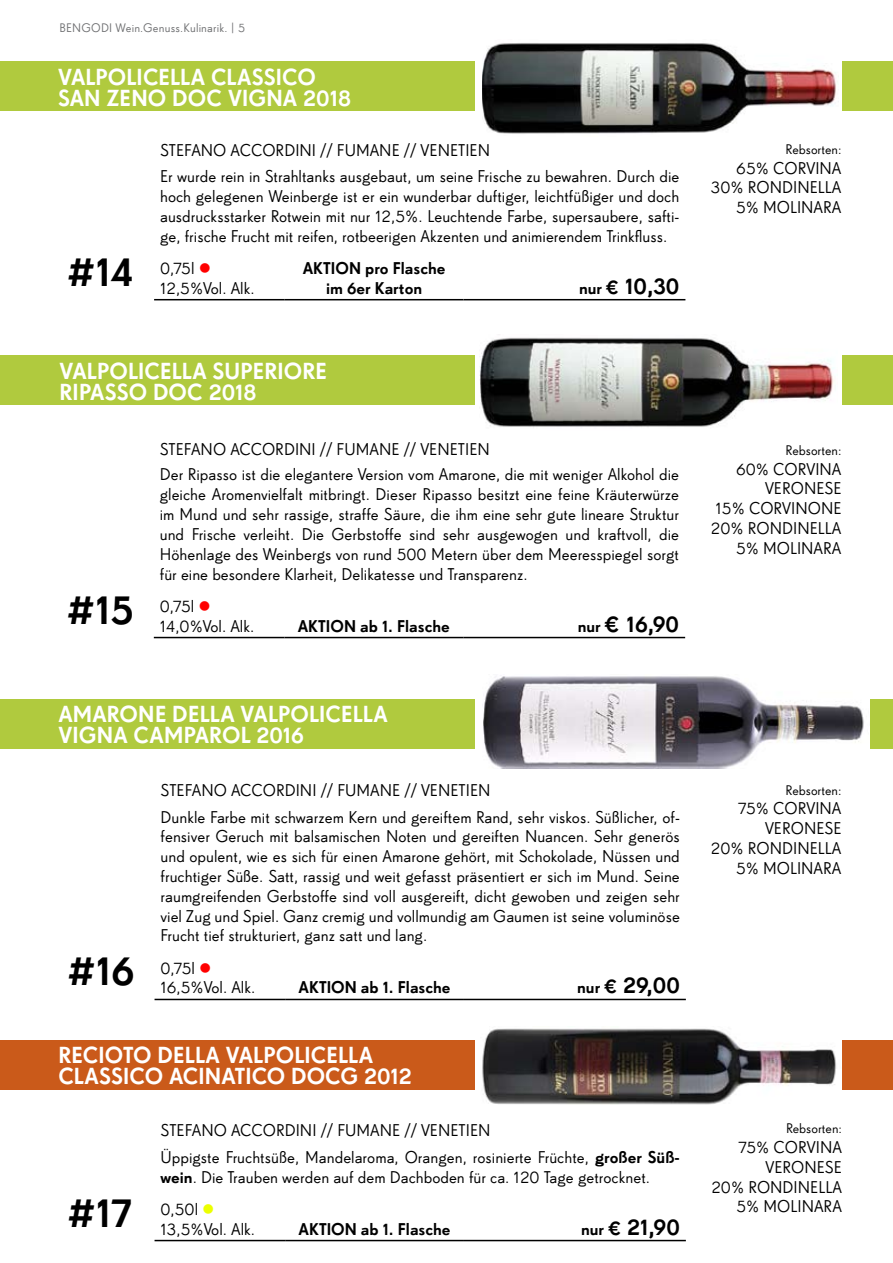
<style>
.page{position:relative;width:893px;height:1263px;background:#fff}
.page>*{position:absolute;margin:0;border:0;box-sizing:border-box;transform-origin:0 0}
.t1{font:40.5px "Super Grotesk B Med LF";color:#000}
.t2{font:22.5px/21px "Super Grotesk B Med LF";letter-spacing:.01em;color:#fff}
.t3{font:22.5px "Super Grotesk B Med LF";color:#000}
.t4{font:16.5px/19.8px "Super Grotesk B Rg LF";color:#000}
.t5{font:16.5px/19.8px "Super Grotesk B Med LF";color:#000}
.t6{font:13.5px "Super Grotesk B Rg LF";color:#000}
.t7{font:12px "Super Grotesk B Rg LF";letter-spacing:.015em;color:#707173}
.s1{font-style:italic}
.s2{color:#f00}
.s3{font-size:16.5px}
.s4{font-size:19.5px}
.s5{font-family:"Super Grotesk B Med LF"}
.s6{color:#ecff00}
</style>
<div class="page">
<hr style="left:154px;top:299px;width:131px;height:1px;background:#000">
<hr style="left:285px;top:299px;width:178px;height:1px;background:#000">
<hr style="left:463px;top:299px;width:222px;height:1px;background:#000">
<hr style="left:154px;top:637px;width:130px;height:1px;background:#000">
<hr style="left:284px;top:637px;width:179px;height:1px;background:#000">
<hr style="left:463px;top:637px;width:222px;height:1px;background:#000">
<div style="left:0;top:62px;width:893px;height:49px;background:#b0ca3e"></div>
<div style="left:0;top:355px;width:893px;height:50px;background:#b0ca3e"></div>
<div style="left:475px;top:57px;width:366px;height:58px;background:#fff"></div>
<img style="left:483px;top:43px;width:356px;height:91px">
<img style="left:479px;top:337px;width:359px;height:90px">
<hr style="left:155px;top:999px;width:130px;height:1px;background:#000">
<hr style="left:285px;top:999px;width:179px;height:1px;background:#000">
<hr style="left:464px;top:999px;width:222px;height:1px;background:#000">
<div style="left:0;top:699px;width:893px;height:49px;background:#b0ca3e"></div>
<hr style="left:155px;top:1240px;width:130px;height:1px;background:#000">
<hr style="left:285px;top:1240px;width:179px;height:1px;background:#000">
<hr style="left:464px;top:1240px;width:222px;height:1px;background:#000">
<div style="left:0;top:1040px;width:893px;height:50px;background:#ca5a1a"></div>
<img style="left:483px;top:676px;width:386px;height:93px">
<img style="left:475px;top:1028px;width:366px;height:76px">
<p class="t7" style="left:60px;top:21px;width:40px">BENGODI</p>
<p class="t7" style="left:115px;top:21px;width:131px">Wein.Genuss.Kulinarik. | 5</p>
<h2 class="t2" style="left:58px;top:66px;width:259px">VALPOLICELLA CLASSICO<br>SAN ZENO DOC</h2>
<h2 class="t2" style="left:228px;top:87px;width:125px">VIG NA 2018</h2>
<p class="t4" style="left:160px;top:137px;width:521px;line-height:26.2px;text-indent:232px">e // Ven etien<br>Er wurde rein in Strahltanks ausgebaut, um seine Frische zu bewahren. Durch die</p>
<p class="t4" style="left:160px;top:186px;width:521px;text-align:justify">hoch gelegenen Weinberge ist er ein wunderbar duftiger, leichtfüßiger und doch ausdrucksstarker Rotwein mit nur 12,5%. Leuchtende Farbe, supersaubere, safti&shy;ge, frische Frucht mit reifen, rotbeerigen Akzenten und animierendem Trinkfluss.</p>
<p class="t4" style="left:160px;top:140px;width:208px">Stefano Accordin i // Fuman</p>
<h1 class="t1" style="left:66px;top:246px;width:69px"><span class="s1">#</span> 14</h1>
<p class="t4" style="left:160px;top:258px;width:96px">0,75l <span class="s2">●<br></span>12,5%Vol. Alk.</p>
<p class="t5" style="left:303px;top:258px;width:31px">AKTION</p>
<p class="t5" style="left:326px;top:258px;width:121px;text-indent:39px">PRO FLASCHE<br>IM 6ER KARTON</p>
<h2 class="t2" style="left:60px;top:360px;width:269px">VALPOLICELLA SUPERIORE<br>RIPASSO DOC</h2>
<h2 class="t2" style="left:209px;top:381px;width:49px">2018</h2>
<h2 class="t3" style="left:579px;top:272px;width:102px"><span class="s3">NUR</span> <span class="s4">€</span> 10,30</h2>
<p class="t4" style="left:160px;top:437px;width:521px;line-height:25px;text-indent:232px">e // Ven etien<br>Der Ripasso ist die elegantere Version vom Amarone, die mit weniger Alkohol die</p>
<p class="t4" style="left:160px;top:484px;width:521px;text-align:justify">gleiche Aromenvielfalt mitbringt. Dieser Ripasso besitzt eine feine Kräuterwürze im Mund und sehr rassige, straffe Säure, die ihm eine sehr gute lineare Struktur und Frische verleiht. Die Gerbstoffe sind sehr ausgewogen und kraftvoll, die Höhenlage des Weinbergs von rund 500 Metern über dem Meeresspiegel sorgt für eine besondere Klarheit, Delikatesse und Transparenz.</p>
<p class="t4" style="left:160px;top:440px;width:208px">Stefano Accordin i // Fuman</p>
<h1 class="t1" style="left:66px;top:584px;width:69px"><span class="s1">#</span> 15</h1>
<p class="t4" style="left:160px;top:596px;width:96px">0,75l <span class="s2">●<br></span>14,0%Vol. Alk.</p>
<p class="t5" style="left:298px;top:616px;width:31px">AKTION</p>
<p class="t5" style="left:360px;top:616px;width:91px">AB 1. FLASCHE</p>
<h2 class="t3" style="left:578px;top:609px;width:103px"><span class="s3">NUR</span> € 16,90</h2>
<h2 class="t2" style="left:58px;top:703px;width:331px">AMARONE DELLA VALPOLICELLA<br>VIG NA CAMPAROL 2016</h2>
<p class="t4" style="left:161px;top:777px;width:521px;line-height:26.2px;text-indent:232px">e // Ven etien<br>Dunkle Farbe mit schwarzem Kern und gereiftem Rand, sehr viskos. Süßlicher, of-</p>
<p class="t4" style="left:161px;top:826px;width:521px;text-align:justify">fensiver Geruch mit balsamischen Noten und gereiften Nuancen. Sehr generös und opulent, wie es sich für einen Amarone gehört, mit Schokolade, Nüssen und fruchtiger Süße. Satt, rassig und weit gefasst präsentiert er sich im Mund. Seine raumgreifenden Gerbstoffe sind voll ausgereift, dicht gewoben und zeigen sehr viel Zug und Spiel. Ganz cremig und vollmundig am Gaumen ist seine voluminöse Frucht tief strukturiert, ganz satt und lang.</p>
<p class="t4" style="left:161px;top:780px;width:208px">Stefano Accordin i // Fuman</p>
<h1 class="t1" style="left:66px;top:946px;width:70px"><span class="s1">#</span> 16</h1>
<p class="t4" style="left:161px;top:958px;width:96px">0,75l <span class="s2">●<br></span>16,5%Vol. Alk.</p>
<p class="t5" style="left:298px;top:978px;width:31px">AKTION</p>
<p class="t5" style="left:361px;top:978px;width:91px">AB 1. FLASCHE</p>
<h2 class="t3" style="left:577px;top:971px;width:104px"><span class="s3">NUR</span> <span class="s4">€</span> 29,00</h2>
<h2 class="t2" style="left:58px;top:1045px;width:316px">RECIOTO DELLA VALPOLICELLA<br>CLASSICO ACINATICO DOC</h2>
<h2 class="t2" style="left:340px;top:1066px;width:73px">G 2012</h2>
<p class="t4" style="left:161px;top:1117px;width:521px;line-height:26.2px;text-indent:232px">e // Ven etien<br>Üppigste Fruchtsüße, Mandelaroma, Orangen, rosinierte Früchte, <span class="s5">GROßER SÜß-</span></p>
<p class="t4" style="left:161px;top:1167px;width:491px"><span class="s5">WEIN</span>. Die Trauben werden auf dem Dachboden für ca. 120 Tage getrocknet.</p>
<p class="t4" style="left:161px;top:1120px;width:208px">Stefano Accordin i // Fuman</p>
<h1 class="t1" style="left:66px;top:1187px;width:67px"><span class="s1">#</span> 17</h1>
<p class="t4" style="left:161px;top:1199px;width:96px">0,50l <span class="s6">●<br></span>13,5%Vol. Alk.</p>
<p class="t5" style="left:298px;top:1219px;width:31px">AKTION</p>
<p class="t5" style="left:361px;top:1219px;width:91px">AB 1. FLASCHE</p>
<h2 class="t3" style="left:581px;top:1212px;width:100px"><span class="s3">NUR</span> <span class="s4">€</span> 21,90</h2>
<p class="t6" style="left:786px;top:141px;width:57px">Rebsorten:</p>
<p class="t4" style="left:736px;top:158px;width:95px">65% Corvina</p>
<p class="t4" style="left:711px;top:178px;width:130px">30% Ron din ella</p>
<p class="t4" style="left:736px;top:197px;width:105px">5% Molinara</p>
<p class="t6" style="left:786px;top:441px;width:57px">Rebsorten:</p>
<p class="t4" style="left:736px;top:459px;width:95px">60% Corvina</p>
<p class="t4" style="left:765px;top:478px;width:78px">Veron ese</p>
<p class="t4" style="left:715px;top:498px;width:128px">15% Corvinon e</p>
<p class="t4" style="left:711px;top:518px;width:130px">20% Ron din ella</p>
<p class="t4" style="left:736px;top:538px;width:105px">5% Molinara</p>
<p class="t6" style="left:786px;top:781px;width:57px">Rebsorten:</p>
<p class="t4" style="left:738px;top:798px;width:93px">75% Corvina</p>
<p class="t4" style="left:765px;top:818px;width:78px">Veron ese</p>
<p class="t4" style="left:711px;top:838px;width:130px">20% Ron din ella</p>
<p class="t4" style="left:736px;top:858px;width:105px">5% Molinara</p>
<p class="t6" style="left:786px;top:1120px;width:57px">Rebsorten:</p>
<p class="t4" style="left:739px;top:1137px;width:93px">75% Corvina</p>
<p class="t4" style="left:765px;top:1157px;width:78px">Veron ese</p>
<p class="t4" style="left:711px;top:1177px;width:130px">20% Ron din ella</p>
<p class="t4" style="left:736px;top:1196px;width:105px">5% Molinara</p>
</div>
